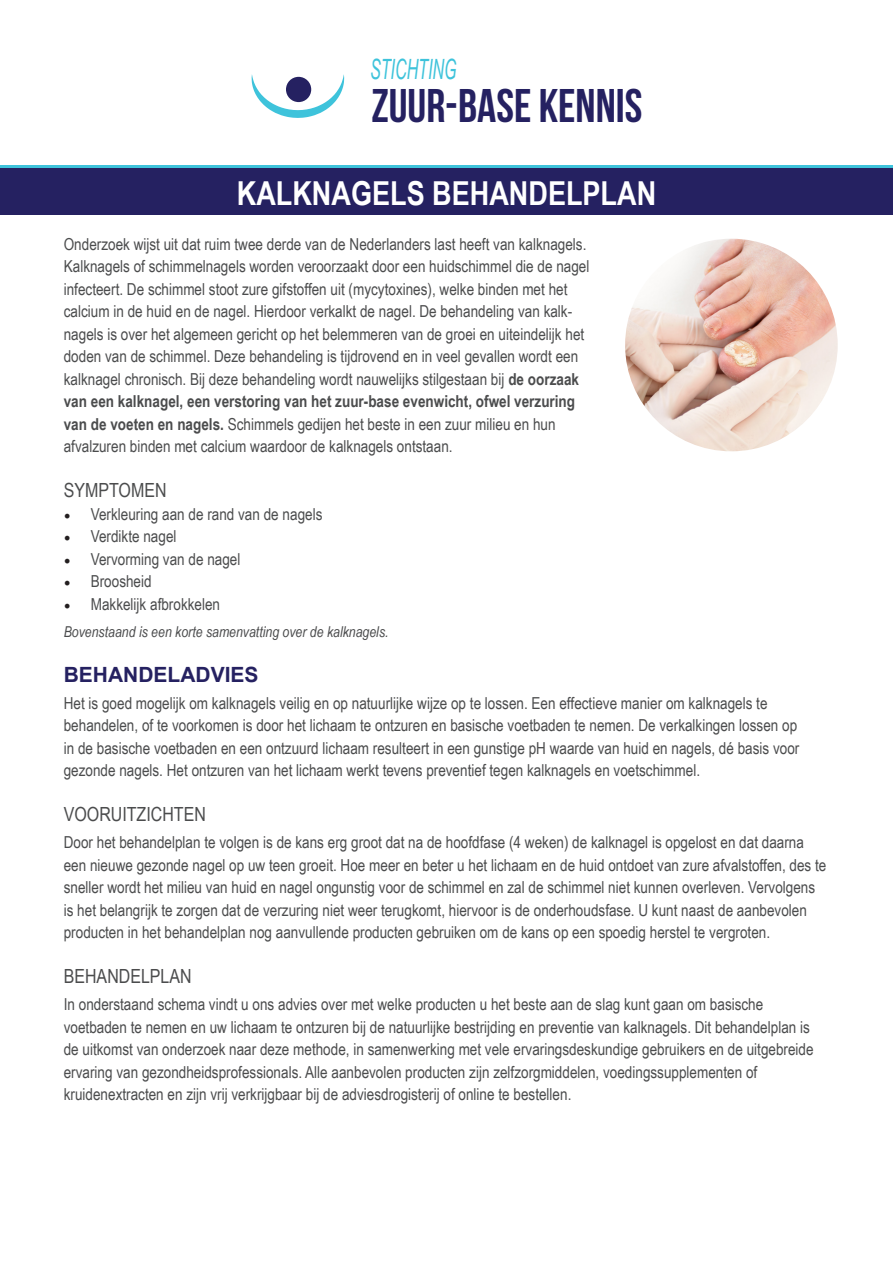
<style>
.page{position:relative;width:893px;height:1263px;background:#fff}
.page>*{position:absolute;margin:0;border:0;box-sizing:border-box;transform-origin:0 0}
.t1{font:47.1px "Bebas Neue";color:#252161}
.t2{font:700 33px "Arial Narrow";color:#fff}
.t3{font:italic 27.9px "Arial Narrow";color:#3ec3db;scale:.7 1}
.t4{font:700 21px "Arial";color:#252161}
.t5{font:19.5px "Arial Narrow";color:#4b4c4d}
.t6{font:16.5px/22.5px "Arial Narrow";color:#4b4c4d}
.t7{font:italic 15px "Arial Narrow";color:#4b4c4d}
.s1{font-weight:700}
.s2{font-family:"Minion Pro";font-size:18px;color:#231f20}
</style>
<div class="page">
<div style="left:0;top:165px;width:893px;height:47px;background:#3ec3db"></div>
<svg style="left:251px;top:74px;width:93px;height:44px"></svg>
<img style="left:625px;top:239px;width:213px;height:212px;border-radius:106px">
<div style="left:0;top:168px;width:893px;height:47px;background:#252161"></div>
<p class="t3" style="left:370px;top:50px;width:125px">STICHTING</p>
<p class="t1" style="left:371px;top:80px;width:273px">ZUUR-BASE KENNIS</p>
<p class="t2" style="left:237px;top:168px;width:421px">KALKNAGELS BEHANDELPLAN</p>
<p class="t6" style="left:64px;top:232px;width:527px">Onderzoek wijst uit dat ruim twee derde van de Nederlanders last heeft van kalknagels.<br>Kalknagels of schimmelnagels worden veroorzaakt door een huidschimmel die de nagel infecteert. De schimmel stoot zure gifstoffen uit (mycytoxines), welke binden met het calcium in de huid en de nagel. Hierdoor verkalkt de nagel. De behandeling van kalk&shy;nagels is over het algemeen gericht op het belemmeren van de groei en uiteindelijk het doden van de schimmel. Deze behandeling is tijdrovend en in veel gevallen wordt een kalknagel chronisch. Bij deze behandeling wordt nauwelijks stilgestaan bij <span class="s1">de oorzaak van een kalknagel, een verstoring van het zuur-base evenwicht, ofwel verzuring van de voeten en nagels.</span> Schimmels gedijen het beste in een zuur milieu en hun afvalzuren binden met calcium waardoor de kalknagels ontstaan.</p>
<p class="t5" style="left:64px;top:476px;width:104px">SYMPTOMEN</p>
<p class="t6" style="left:64px;top:502px;width:260px"><span class="s2">•</span> Verkleuring aan de rand van de nagels</p>
<p class="t6" style="left:64px;top:525px;width:114px"><span class="s2">•</span> Verdikte nagel</p>
<p class="t6" style="left:64px;top:547px;width:178px"><span class="s2">•</span> Vervorming van de nagel</p>
<p class="t6" style="left:64px;top:570px;width:89px"><span class="s2">•</span> Broosheid</p>
<p class="t6" style="left:64px;top:592px;width:158px"><span class="s2">•</span> Makkelijk afbrokkelen</p>
<p class="t7" style="left:64px;top:621px;width:326px">Bovenstaand is een korte samenvatting over de kalknagels.</p>
<p class="t4" style="left:64px;top:660px;width:196px">BEHANDELADVIES</p>
<p class="t6" style="left:64px;top:691px;width:737px">Het is goed mogelijk om kalknagels veilig en op natuurlijke wijze op te lossen. Een effectieve manier om kalknagels te behandelen, of te voorkomen is door het lichaam te ontzuren en basische voetbaden te nemen. De verkalkingen lossen op in de basische voetbaden en een ontzuurd lichaam resulteert in een gunstige pH waarde van huid en nagels, dé basis voor gezonde nagels. Het ontzuren van het lichaam werkt tevens preventief tegen kalknagels en voetschimmel.</p>
<p class="t5" style="left:64px;top:800px;width:144px">VOORUITZICHTEN</p>
<p class="t6" style="left:64px;top:831px;width:764px">Door het behandelplan te volgen is de kans erg groot dat na de hoofdfase (4 weken) de kalknagel is opgelost en dat daarna een nieuwe gezonde nagel op uw teen groeit. Hoe meer en beter u het lichaam en de huid ontdoet van zure afvalstoffen, des te sneller wordt het milieu van huid en nagel ongunstig voor de schimmel en zal de schimmel niet kunnen overleven. Vervolgens is het belangrijk te zorgen dat de verzuring niet weer terugkomt, hiervoor is de onderhoudsfase. U kunt naast de aanbevolen producten in het behandelplan nog aanvullende producten gebruiken om de kans op een spoedig herstel te vergroten.</p>
<p class="t5" style="left:64px;top:962px;width:129px">BEHANDELPLAN</p>
<p class="t6" style="left:64px;top:993px;width:751px">In onderstaand schema vindt u ons advies over met welke producten u het beste aan de slag kunt gaan om basische voetbaden te nemen en uw lichaam te ontzuren bij de natuurlijke bestrijding en preventie van kalknagels. Dit behandelplan is de uitkomst van onderzoek naar deze methode, in samenwerking met vele ervaringsdeskundige gebruikers en de uitgebreide ervaring van gezondheidsprofessionals. Alle aanbevolen producten zijn zelfzorgmiddelen, voedingssupplementen of kruidenextracten en zijn vrij verkrijgbaar bij de adviesdrogisterij of online te bestellen.</p>
</div>
